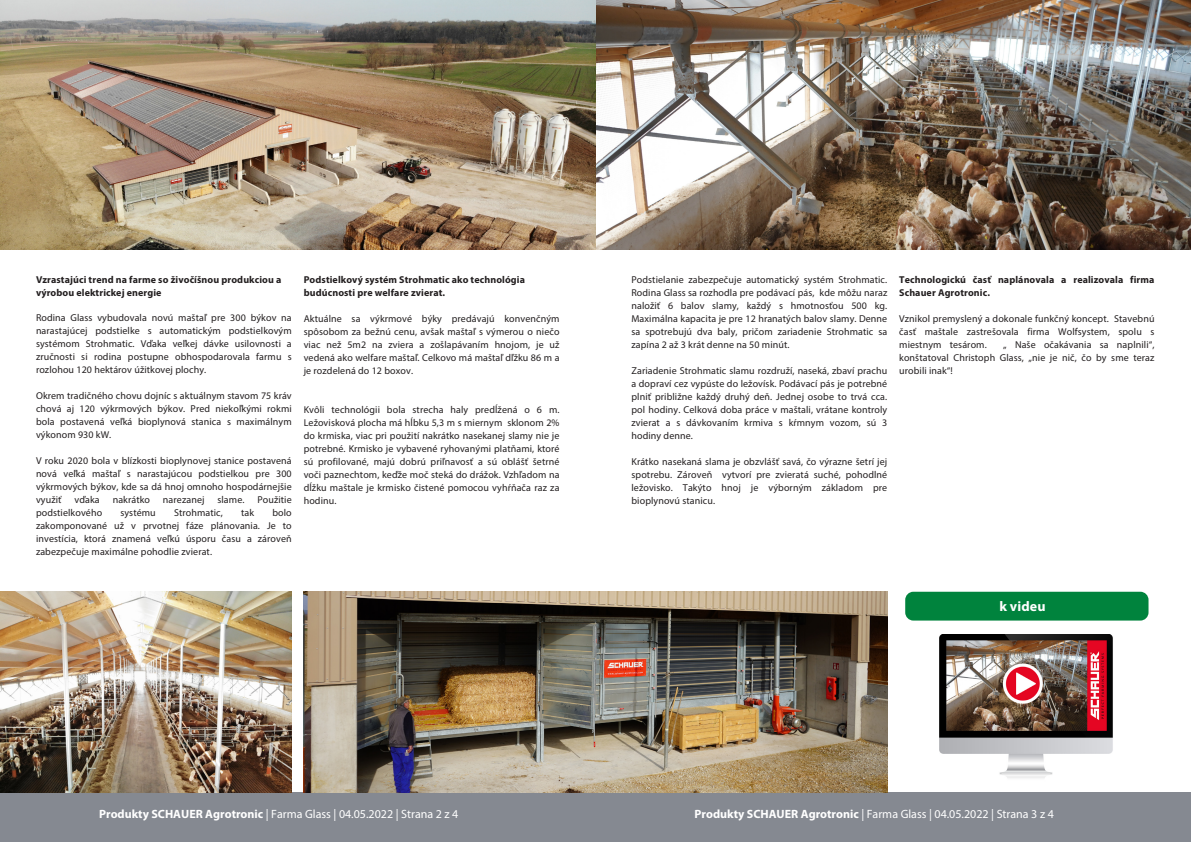
<style>
.page{position:relative;width:1191px;height:842px;background:#fff}
.page>*{position:absolute;margin:0;border:0;box-sizing:border-box;transform-origin:0 0}
.t1{font:700 14px "Myriad Pro";letter-spacing:.005em;color:#fff}
.t2{font:12px "Myriad Pro";color:#fff}
.t3{font:10px/13px "Myriad Pro";letter-spacing:.01em;color:#231f20;text-align:justify}
.t4{font:700 10px/12.5px "Myriad Pro";letter-spacing:.01em;color:#231f20}
.s1{font-weight:700}
</style>
<div class="page">
<div style="left:0;top:793px;width:1191px;height:49px;background:#858991"></div>
<img style="left:0;top:0;width:1191px;height:249px">
<img style="left:0;top:591px;width:292px;height:202px">
<div style="left:905px;top:592px;width:243px;height:28px;background:#00833d;border-radius:8px"></div>
<img style="left:939px;top:635px;width:174px;height:143px">
<img style="left:304px;top:591px;width:583px;height:202px">
<p class="t4" style="left:36px;top:273px;width:247px">Vzrastajúci trend na farme so živočíšnou produkciou a výrobou elektrickej energie</p>
<p class="t3" style="left:36px;top:311px;width:257px">Rodina Glass vybudovala novú maštaľ pre 300 býkov na narastajúcej podstielke s automatickým podstielkovým systémom Strohmatic. Vďaka veľkej dávke usilovnosti a zručnosti si rodina postupne obhospodarovala farmu s rozlohou 120 hektárov úžitkovej plochy.</p>
<p class="t3" style="left:36px;top:389px;width:257px">Okrem tradičného chovu dojníc s aktuálnym stavom 75 kráv chová aj 120 výkrmových býkov. Pred niekoľkými rokmi bola postavená veľká bioplynová stanica s maximálnym výkonom 930 kW.</p>
<p class="t3" style="left:36px;top:454px;width:257px">V roku 2020 bola v blízkosti bioplynovej stanice postavená nová veľká maštaľ s narastajúcou podstielkou pre 300 výkrmových býkov, kde sa dá hnoj omnoho hospodárnejšie využiť</p>
<p class="t3" style="left:74px;top:493px;width:27px">vďaka</p>
<p class="t3" style="left:113px;top:493px;width:39px">nakrátko</p>
<p class="t3" style="left:163px;top:493px;width:43px">narezanej</p>
<p class="t3" style="left:217px;top:493px;width:29px">slame.</p>
<p class="t3" style="left:257px;top:493px;width:36px">Použitie</p>
<p class="t3" style="left:36px;top:506px;width:68px">podstielkového</p>
<p class="t3" style="left:120px;top:506px;width:37px">systému</p>
<p class="t3" style="left:174px;top:506px;width:50px">Strohmatic,</p>
<p class="t3" style="left:241px;top:506px;width:15px">tak</p>
<p class="t3" style="left:36px;top:506px;width:257px;text-indent:236px">bolo zakomponované už v prvotnej fáze plánovania. Je to investícia, ktorá znamená veľkú úsporu času a zároveň zabezpečuje maximálne pohodlie zvierat.</p>
<p class="t4" style="left:304px;top:274px;width:223px">Podstielkový systém Strohmatic ako technológia budúcnosti pre welfare zvierat.</p>
<p class="t3" style="left:304px;top:312px;width:257px">Aktuálne sa výkrmové býky predávajú konvenčným spôsobom za bežnú cenu, avšak maštaľ s výmerou o niečo viac než 5m2 na zviera a zošlapávaním hnojom, je už vedená ako welfare maštaľ. Celkovo má maštaľ dľžku 86 m a je rozdelená do 12 boxov.</p>
<p class="t3" style="left:304px;top:403px;width:257px">Kvôli technológii bola strecha haly predĺžená o 6 m.<br>Ležovisková plocha má hĺbku 5,3 m s miernym sklonom 2% do krmiska, viac pri použití nakrátko nasekanej slamy nie je potrebné. Krmisko je vybavené ryhovanými platňami, ktoré sú profilované, majú dobrú priľnavosť a sú oblášť šetrné voči paznechtom, keďže moč steká do drážok. Vzhľadom na dĺžku maštale je krmisko čistené pomocou vyhŕňača raz za hodinu.</p>
<p class="t3" style="left:631px;top:273px;width:257px">Podstielanie zabezpečuje automatický systém Strohmatic.<br>Rodina Glass sa rozhodla pre podávací pás, kde môžu naraz naložiť 6 balov slamy, každý s hmotnosťou 500 kg.<br>Maximálna kapacita je pre 12 hranatých balov slamy. Denne sa spotrebujú dva baly, pričom zariadenie Strohmatic sa zapína 2 až 3 krát denne na 50 minút.</p>
<p class="t3" style="left:631px;top:364px;width:257px">Zariadenie Strohmatic slamu rozdruží, naseká, zbaví prachu a dopraví cez vypúste do ležovísk. Podávací pás je potrebné plniť približne každý druhý deň. Jednej osobe to trvá cca. pol hodiny. Celková doba práce v maštali, vrátane kontroly zvierat a s dávkovaním krmiva s kŕmnym vozom, sú 3 hodiny denne.</p>
<p class="t3" style="left:631px;top:455px;width:257px">Krátko nasekaná slama je obzvlášť savá, čo výrazne šetrí jej spotrebu. Zároveň vytvorí pre zvieratá suché, pohodlné ležovisko. Takýto hnoj je výborným základom pre bioplynovú stanicu.</p>
<p class="t4" style="left:899px;top:273px;width:257px;line-height:13px">Technologickú časť naplánovala a realizovala firma<br>Schauer Agrotronic.</p>
<p class="t3" style="left:899px;top:312px;width:257px">Vznikol premyslený a dokonale funkčný koncept. Stavebnú časť maštale zastrešovala firma Wolfsystem, spolu s miestnym tesárom.</p>
<p class="t3" style="left:899px;top:338px;width:257px;text-indent:104px">„ Naše očakávania sa naplnili“, konštatoval Christoph Glass, „nie je nič, čo by sme teraz urobili inak“!</p>
<h1 class="t1" style="left:999px;top:597px;width:48px">k videu</h1>
<p class="t2" style="left:99px;top:807px;width:361px"><span class="s1">Produkty SCHAUER Agrotronic</span> | Farma Glass | 04.05.2022 | Strana 2 z 4</p>
<p class="t2" style="left:694px;top:807px;width:361px"><span class="s1">Produkty SCHAUER Agrotronic</span> | Farma Glass | 04.05.2022 | Strana 3 z 4</p>
</div>
